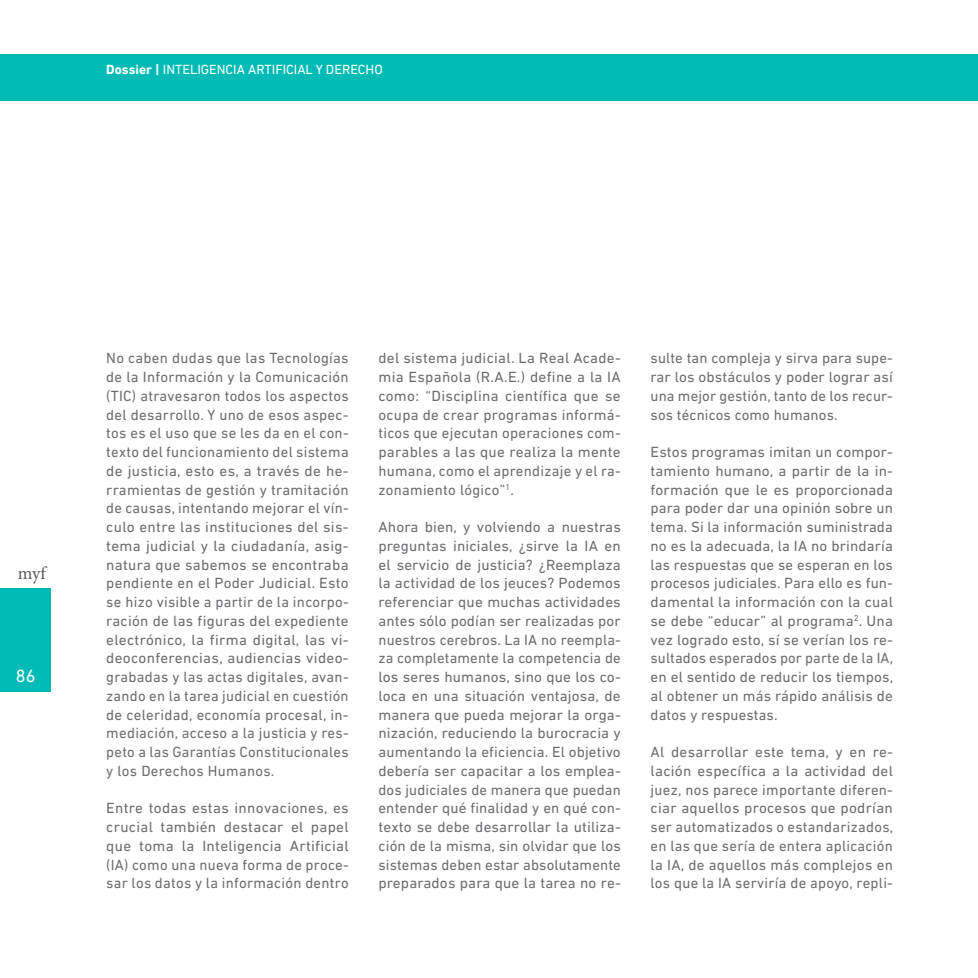
<style>
.page{position:relative;width:978px;height:978px;background:#fff}
.page>*{position:absolute;margin:0;border:0;box-sizing:border-box;transform-origin:0 0}
.t1{font:18px "Minion Pro";color:#57585a}
.t2{font:18px "DIN Next LT Pro";color:#fff}
.t3{font:15px/18.8px "DIN Next LT Pro";letter-spacing:.02em;color:#6c6d70;text-align:justify}
.NOT_Cuerpo_minion_9{font:13.5px "DIN Next LT Pro";color:#fff}
.s1{font-weight:700}
</style>
<div class="page">
<div style="left:0;top:588px;width:51px;height:104px;background:#00bbb5"></div>
<div style="left:0;top:54px;width:978px;height:47px;background:#00bbb5"></div>
<p class="NOT_Cuerpo_minion_9" style="left:106px;top:61px;width:278px"><span class="s1">Dossier |</span> INTELIGENCIA ARTIFICIAL Y DERECHO</p>
<p class="t1" style="left:18px;top:561px;width:29px">myf</p>
<p class="t2" style="left:16px;top:666px;width:21px">86</p>
<p class="t3" style="left:106px;top:349px;width:244px">No caben dudas que las Tecnologías de la Información y la Comunicación (TIC) atravesaron todos los aspectos del desarrollo. Y uno de esos aspec&shy;tos es el uso que se les da en el con&shy;texto del funcionamiento del sistema de justicia, esto es, a través de he&shy;rramientas de gestión y tramitación de causas, intentando mejorar el vín&shy;culo entre las instituciones del sis&shy;tema judicial y la ciudadanía, asig&shy;natura que sabemos se encontraba pendiente en el Poder Judicial. Esto se hizo visible a partir de la incorpo&shy;ración de las figuras del expediente electrónico, la firma digital, las vi&shy;deoconferencias, audiencias video&shy;grabadas y las actas digitales, avan&shy;zando en la tarea judicial en cuestión de celeridad, economía procesal, in&shy;mediación, acceso a la justicia y res&shy;peto a las Garantías Constitucionales y los Derechos Humanos.</p>
<p class="t3" style="left:106px;top:799px;width:244px">Entre todas estas innovaciones, es crucial también destacar el papel que toma la Inteligencia Artificial (IA) como una nueva forma de proce&shy;sar los datos y la información dentro</p>
<p class="t3" style="left:378px;top:349px;width:244px">del sistema judicial. La Real Acade&shy;mia Española (R.A.E.) define a la IA como: “Disciplina científica que se ocupa de crear programas informá&shy;ticos que ejecutan operaciones com&shy;parables a las que realiza la mente humana, como el aprendizaje y el ra&shy;zonamiento lógico”<sup>1</sup>.</p>
<p class="t3" style="left:378px;top:517px;width:244px">Ahora bien, y volviendo a nuestras preguntas iniciales, ¿sirve la IA en el servicio de justicia? ¿Reemplaza la actividad de los jeuces? Podemos referenciar que muchas actividades antes sólo podían ser realizadas por nuestros cerebros. La IA no reempla&shy;za completamente la competencia de los seres humanos, sino que los co&shy;loca en una situación ventajosa, de manera que pueda mejorar la orga&shy;nización, reduciendo la burocracia y aumentando la eficiencia. El objetivo debería ser capacitar a los emplea&shy;dos judiciales de manera que puedan entender qué finalidad y en qué con&shy;texto se debe desarrollar la utiliza&shy;ción de la misma, sin olvidar que los sistemas deben estar absolutamente preparados para que la tarea no re-</p>
<p class="t3" style="left:651px;top:349px;width:244px">sulte tan compleja y sirva para supe&shy;rar los obstáculos y poder lograr así una mejor gestión, tanto de los recur&shy;sos técnicos como humanos.</p>
<p class="t3" style="left:651px;top:442px;width:244px">Estos programas imitan un compor&shy;tamiento humano, a partir de la in&shy;formación que le es proporcionada para poder dar una opinión sobre un tema. Si la información suministrada no es la adecuada, la IA no brindaría las respuestas que se esperan en los procesos judiciales. Para ello es fun&shy;damental la información con la cual se debe “educar” al programa<sup>2</sup>. Una vez logrado esto, sí se verían los re&shy;sultados esperados por parte de la IA, en el sentido de reducir los tiempos, al obtener un más rápido análisis de datos y respuestas.</p>
<p class="t3" style="left:651px;top:742px;width:244px">Al desarrollar este tema, y en re&shy;lación específica a la actividad del juez, nos parece importante diferen&shy;ciar aquellos procesos que podrían ser automatizados o estandarizados, en las que sería de entera aplicación la IA, de aquellos más complejos en los que la IA serviría de apoyo, repli-</p>
</div>
